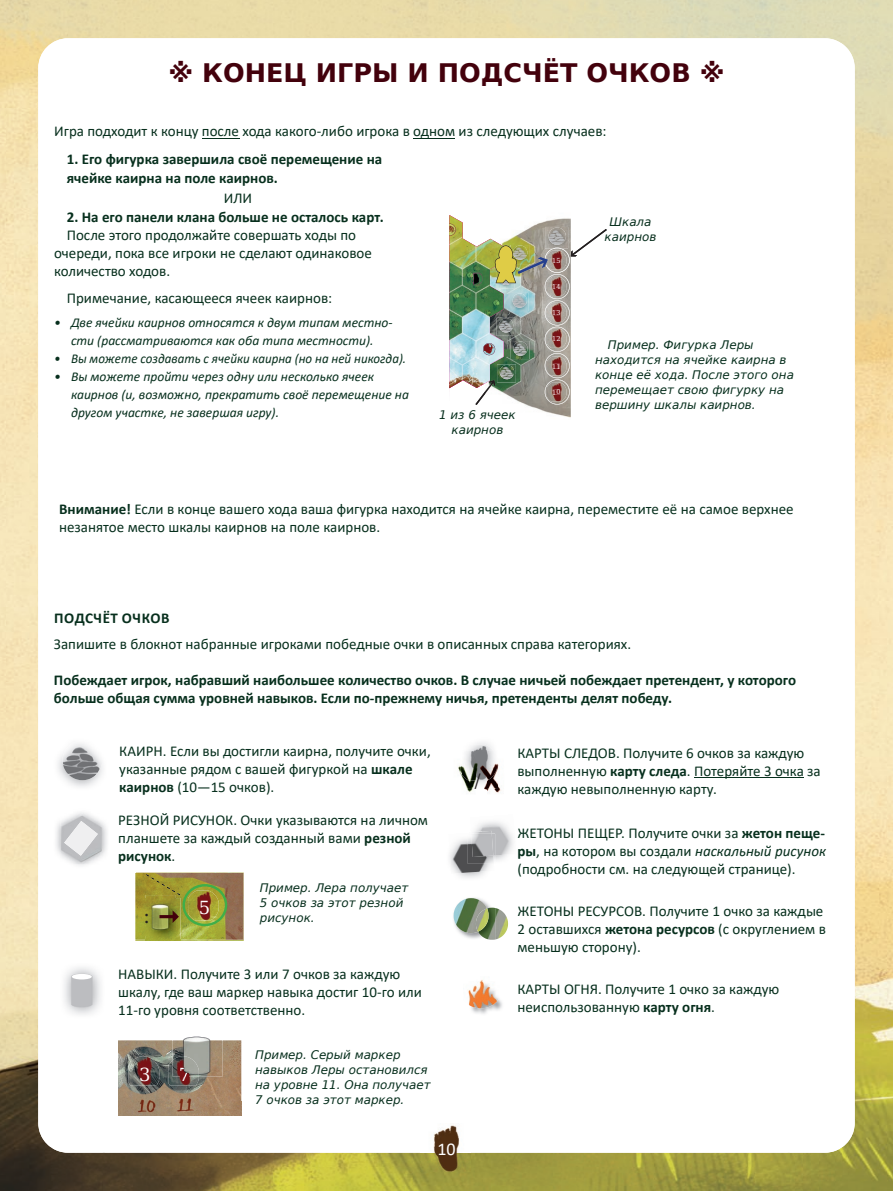
<style>
.page{position:relative;width:893px;height:1191px;background:#fff}
.page>*{position:absolute;margin:0;border:0;box-sizing:border-box;transform-origin:0 0}
.t1{font:700 25.5px "DejaVu Sans";color:#43010c}
.t2{font:22.5px "Minion Pro";color:#231f20}
.t3{font:21.75px "Minion Pro";color:#231f20}
.t4{font:18px "DejaVu Serif";color:#fff}
.t5{font:18px "Calibri";color:#fff}
.t6{font:15px/18px "Calibri";color:#072f1d}
.t7{font:700 15px/19.5px "Calibri";color:#072f1d}
.t8{font:700 15px "Calibri";letter-spacing:.04em;color:#072f1d}
.t9{font:italic 13.5px/18px "Calibri";color:#072f1d;text-align:center}
.t10{font:italic 13.5px "Calibri";color:#072f1d;scale:.96 1}
.t11{font:italic 11.85px/14.9px "DejaVu Sans";color:#072f1d}
.s1{font-weight:700}
.s2{font-style:italic}
</style>
<div class="page">
<img style="left:0;top:83px;width:50px;height:1108px">
<img style="left:842px;top:83px;width:51px;height:1108px">
<img style="left:50px;top:1147px;width:53px;height:44px">
<img style="left:790px;top:1147px;width:52px;height:44px">
<img style="left:103px;top:1152px;width:687px;height:39px">
<div style="left:38px;top:38px;width:817px;height:1114px;background:#fff;border-radius:30px"></div>
<img style="left:421px;top:1125px;width:49px;height:46px">
<img style="left:135px;top:872px;width:109px;height:68px">
<img style="left:135px;top:873px;width:108px;height:66px">
<img style="left:146px;top:926px;width:34px;height:15px">
<img style="left:146px;top:926px;width:29px;height:9px">
<svg style="left:146px;top:874px;width:81px;height:52px"></svg>
<img style="left:118px;top:1040px;width:123px;height:75px">
<svg style="left:130px;top:1085px;width:26px;height:1px"></svg>
<img style="left:129px;top:1056px;width:30px;height:29px">
<img style="left:168px;top:1060px;width:31px;height:25px">
<img style="left:172px;top:1036px;width:51px;height:40px">
<img style="left:172px;top:1056px;width:27px;height:20px">
<svg style="left:170px;top:1067px;width:26px;height:19px"></svg>
<img style="left:495px;top:908px;width:13px;height:31px">
<img style="left:453px;top:903px;width:37px;height:36px">
<img style="left:478px;top:907px;width:17px;height:32px">
<img style="left:454px;top:898px;width:33px;height:35px">
<img style="left:476px;top:908px;width:13px;height:23px">
<img style="left:448px;top:836px;width:46px;height:37px">
<img style="left:468px;top:834px;width:26px;height:30px">
<img style="left:470px;top:819px;width:46px;height:36px">
<img style="left:493px;top:833px;width:2px;height:22px">
<img style="left:471px;top:831px;width:22px;height:26px">
<img style="left:471px;top:1000px;width:31px;height:14px">
<img style="left:469px;top:981px;width:31px;height:27px">
<img style="left:63px;top:741px;width:39px;height:39px">
<img style="left:64px;top:967px;width:37px;height:48px">
<div style="left:72px;top:974px;width:20px;height:5px;background:#fff;border-radius:50%"></div>
<hr style="left:694px;top:777px;width:110px;height:1px;background:#072f1d">
<img style="left:477px;top:742px;width:11px;height:2px">
<img style="left:468px;top:744px;width:25px;height:7px">
<img style="left:458px;top:751px;width:43px;height:42px">
<img style="left:462px;top:751px;width:15px;height:38px">
<img style="left:460px;top:751px;width:2px;height:24px">
<img style="left:487px;top:751px;width:11px;height:38px">
<svg style="left:469px;top:767px;width:28px;height:26px"></svg>
<img style="left:56px;top:822px;width:30px;height:44px">
<img style="left:60px;top:812px;width:47px;height:52px">
<img style="left:64px;top:821px;width:34px;height:34px">
<hr style="left:202px;top:138px;width:37px;height:1px;background:#072f1d">
<hr style="left:413px;top:138px;width:42px;height:1px;background:#072f1d">
<img style="left:527px;top:405px;width:44px;height:13px">
<img style="left:449px;top:215px;width:158px;height:190px">
<h1 class="t1" style="left:168px;top:52px;width:557px">※ КОНЕЦ ИГРЫ И ПОДСЧЁТ ОЧКОВ ※</h1>
<p class="t6" style="left:54px;top:122px;width:554px">Игра подходит к концу после хода какого-либо игрока в одном из следующих случаев:</p>
<p class="t7" style="left:67px;top:149px;width:317px">1. Его фигурка завершила своё перемещение на ячейке каирна на поле каирнов.</p>
<p class="t6" style="left:224px;top:188px;width:30px">ИЛИ</p>
<p class="t7" style="left:67px;top:207px;width:318px">2. На его панели клана больше не осталось карт.</p>
<p class="t6" style="left:54px;top:226px;width:319px;text-indent:13px">После этого продолжайте совершать ходы по очереди, пока все игроки не сделают одинаковое количество ходов.</p>
<p class="t6" style="left:67px;top:288px;width:267px">Примечание, касающееся ячеек каирнов:</p>
<p class="t9" style="left:54px;top:313px;width:340px">• Две ячейки каирнов относятся к двум типам местно&shy;сти (рассматриваются как оба типа местности).</p>
<p class="t10" style="left:54px;top:349px;width:368px">• Вы можете создавать с ячейки каирна (но на ней никогда).</p>
<p class="t9" style="left:71px;top:367px;width:339px;text-align:left;text-indent:-17px">• Вы можете пройти через одну или несколько ячеек каирнов (и, возможно, прекратить своё перемещение на другом участке, не завершая игру).</p>
<p class="t11" style="left:439px;top:407px;width:78px;text-align:center">1 из 6 ячеек каирнов</p>
<p class="t11" style="left:605px;top:214px;width:53px;text-align:center">Шкала каирнов</p>
<p class="t11" style="left:595px;top:337px;width:200px;text-indent:13px">Пример. Фигурка Леры находится на ячейке каирна в конце её хода. После этого она перемещает свою фигурку на вершину шкалы каирнов.</p>
<p class="t6" style="left:59px;top:500px;width:736px"><span class="s1">Внимание!</span> Если в конце вашего хода ваша фигурка находится на ячейке каирна, переместите её на самое верхнее незанятое место шкалы каирнов на поле каирнов.</p>
<p class="t8" style="left:54px;top:607px;width:117px">ПОДСЧЁТ ОЧКОВ</p>
<p class="t6" style="left:54px;top:635px;width:579px">Запишите в блокнот набранные игроками победные очки в описанных справа категориях.</p>
<p class="t7" style="left:54px;top:671px;width:744px;line-height:18px">Побеждает игрок, набравший наибольшее количество очков. В случае ничьей побеждает претендент, у которого больше общая сумма уровней навыков. Если по-прежнему ничья, претенденты делят победу.</p>
<p class="t6" style="left:119px;top:742px;width:313px">КАИРН. Если вы достигли каирна, получите очки, указанные рядом с вашей фигуркой на <span class="s1">шкале каирнов</span> (10—15 очков).</p>
<p class="t6" style="left:118px;top:811px;width:311px">РЕЗНОЙ РИСУНОК. Очки указываются на личном планшете за каждый созданный вами <span class="s1">резной рисунок</span>.</p>
<h2 class="t2" style="left:144px;top:900px;width:7px">:</h2>
<p class="t4" style="left:199px;top:893px;width:13px">5</p>
<p class="t11" style="left:260px;top:880px;width:150px">Пример. Лера получает<br>5 очков за этот резной рисунок.</p>
<p class="t6" style="left:118px;top:964px;width:305px">НАВЫКИ. Получите 3 или 7 очков за каждую шкалу, где ваш маркер навыка достиг 10-го или<br>11-го уровня соответственно.</p>
<p class="t4" style="left:139px;top:1061px;width:13px">3</p>
<p class="t4" style="left:179px;top:1061px;width:13px">7</p>
<p class="t11" style="left:255px;top:1047px;width:177px">Пример. Серый маркер навыков Леры остановился на уровне 11. Она получает<br>7 очков за этот маркер.</p>
<p class="t5" style="left:437px;top:1136px;width:20px">10</p>
<h3 class="t3" style="left:474px;top:766px;width:9px">/</h3>
<p class="t6" style="left:517px;top:743px;width:305px">КАРТЫ СЛЕДОВ. Получите 6 очков за каждую выполненную <span class="s1">карту следа</span>. Потеряйте 3 очка за каждую невыполненную карту.</p>
<p class="t6" style="left:517px;top:823px;width:310px;text-align:justify">ЖЕТОНЫ ПЕЩЕР. Получите очки за <span class="s1">жетон пеще&shy;ры</span>, на котором вы создали <span class="s2">наскальный рисунок </span>(подробности см. на следующей странице).</p>
<p class="t6" style="left:517px;top:901px;width:310px">ЖЕТОНЫ РЕСУРСОВ. Получите 1 очко за каждые<br>2 оставшихся <span class="s1">жетона ресурсов</span> (с округлением в меньшую сторону).</p>
<p class="t6" style="left:517px;top:979px;width:263px">КАРТЫ ОГНЯ. Получите 1 очко за каждую неиспользованную <span class="s1">карту огня</span>.</p>
</div>
